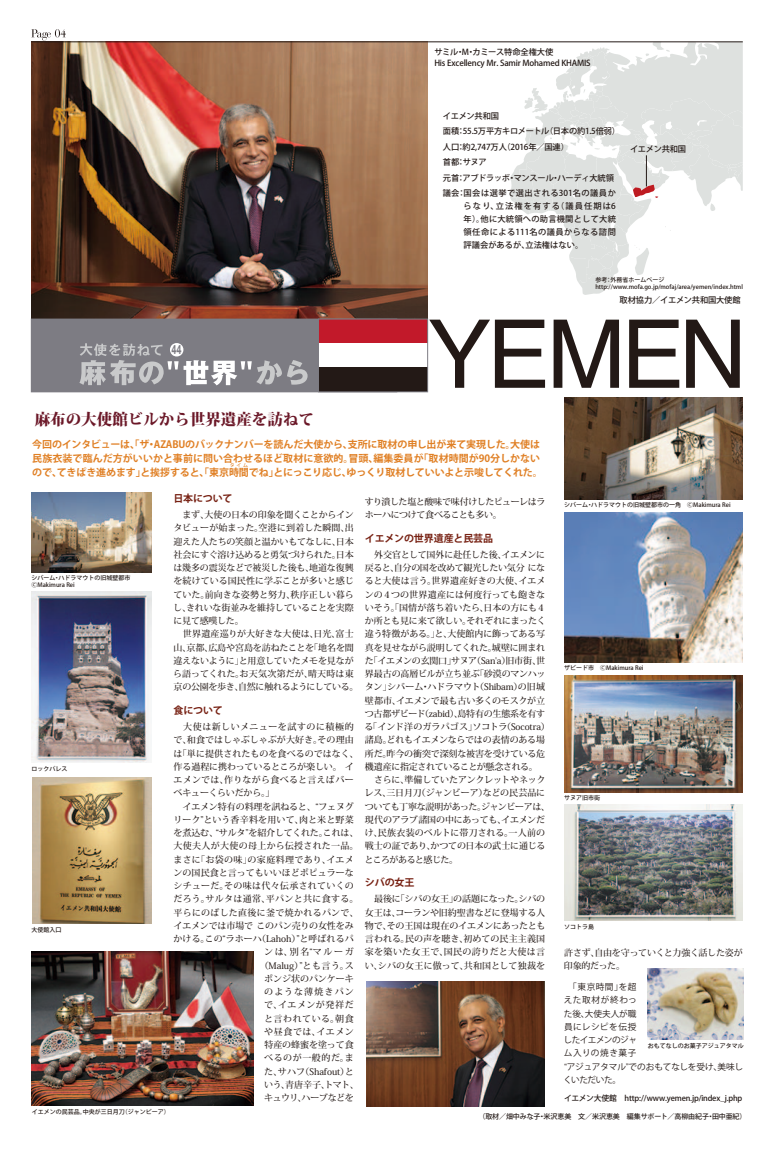
<style>
.page{position:relative;width:774px;height:1151px;background:#fff}
.page>*{position:absolute;margin:0;border:0;box-sizing:border-box;transform-origin:0 0}
.t1{font:15.6px "Koz Min Pro Heavy 90 pv RKSJ H";letter-spacing:-.005em;color:#6b1828}
.t2{font:11.3px "Gothic MB101 Pr 5 Bold 90 pv RKSJ H";color:#7d7c83;scale:.6 1}
.t3{font:10px/14.2px "Koz Go Pro Bold 90 pv RKSJ H";letter-spacing:-.01em;color:#e08025}
.t4{font:10px "Koz Go Pro Bold 90 pv RKSJ H";letter-spacing:-.015em;color:#772113}
.t5{font:9px/13.3px "Koz Min Pro Medium 90 pv RKSJ H";letter-spacing:-.01em;color:#231916}
.t6{font:9px "Koz Min Pro Medium 90 pv RKSJ H";letter-spacing:.03em;color:#231916}
.t7{font:9px "Koz Min Pro Medium 90 pv RKSJ H";letter-spacing:.035em;color:#231916}
.t8{font:9px/13.3px "Koz Min Pro Medium 90 pv RKSJ H";letter-spacing:-.05em;color:#231916}
.t9{font:9px "Koz Min Pro Medium 90 pv RKSJ H";letter-spacing:.06em;color:#231916}
.t10{font:9px "Koz Min Pro Medium 90 pv RKSJ H";letter-spacing:.055em;color:#231916}
.t11{font:9px/13.3px "Koz Min Pro Medium 90 pv RKSJ H";letter-spacing:-.03em;color:#231916}
.t12{font:9px "Koz Min Pro Medium 90 pv RKSJ H";letter-spacing:.015em;color:#231916}
.t13{font:9px "Koz Min Pro Medium 90 pv RKSJ H";letter-spacing:.04em;color:#231916}
.t14{font:9px "Koz Min Pro Medium 90 pv RKSJ H";letter-spacing:-.045em;color:#231916}
.t15{font:9px "Koz Min Pro Medium 90 pv RKSJ H";letter-spacing:.115em;color:#231916}
.t16{font:8.6px/13.3px "Koz Go Pro Regular 90 pv RKSJ H";color:#231916}
.t17{font:8.2px/15.6px "Koz Go Pro Medium 90 pv RKSJ H";letter-spacing:-.015em;color:#231916}
.t18{font:8.2px "Koz Go Pro Medium 90 pv RKSJ H";letter-spacing:-.035em;color:#231916}
.t19{font:7.8px "Koz Go Pro Medium 90 pv RKSJ H";letter-spacing:-.025em;color:#231916}
.t20{font:7px "Koz Go Pro Medium 90 pv RKSJ H";letter-spacing:-.015em;color:#231916}
.t21{font:6px/7.1px "Koz Go Pro Medium 90 pv RKSJ H";color:#231916}
.t22{font:5px "Koz Go Pro Bold 90 pv RKSJ H";color:#e08025}
.s1{font-family:"Koz Min Pro Medium 90 pv RKSJ H"}
</style>
<div class="page">
<svg style="left:31px;top:29px;width:35px;height:12px"></svg>
<img style="left:31px;top:43px;width:396px;height:276px">
<svg style="left:509px;top:43px;width:234px;height:252px"></svg>
<div style="left:31px;top:319px;width:366px;height:73px;background:#7d7c83"></div>
<svg style="left:79px;top:343px;width:229px;height:42px"></svg>
<div style="left:318px;top:319px;width:110px;height:24px;background:#c2192a"></div>
<div style="left:318px;top:343px;width:110px;height:25px;background:#fff"></div>
<div style="left:318px;top:368px;width:110px;height:24px;background:#231916"></div>
<div style="left:318px;top:319px;width:110px;height:73px;border:1px solid #7d7c83"></div>
<hr style="left:31px;top:42px;width:712px;height:1px;background:#231916">
<svg style="left:429px;top:320px;width:311px;height:68px"></svg>
<img style="left:32px;top:952px;width:221px;height:154px">
<img style="left:366px;top:981px;width:178px;height:125px">
<img style="left:33px;top:777px;width:119px;height:147px">
<img style="left:32px;top:493px;width:120px;height:80px">
<img style="left:32px;top:592px;width:120px;height:171px">
<img style="left:564px;top:397px;width:179px;height:103px">
<img style="left:564px;top:675px;width:179px;height:117px">
<img style="left:564px;top:805px;width:179px;height:115px">
<img style="left:564px;top:512px;width:179px;height:150px">
<hr style="left:646px;top:155px;width:1px;height:31px;background:#231916">
<img style="left:648px;top:968px;width:95px;height:72px">
<p class="t17" style="left:434px;top:48px;width:158px;line-height:10.6px">サミル・M・カミース特命全権大使<br>His Excellency Mr. Samir Mohamed KHAMIS</p>
<p class="t17" style="left:443px;top:109px;width:179px">イエメン共和国<br>面積：55.5万平方キロメートル（日本の約1.5倍弱）人口：約2,747万人（2016年／国連）<br>首都：サヌア<br>元首：アブドラッボ・マンスール・ハーディ大統領議会： 国会は選挙で選出される301名の議員か</p>
<p class="t17" style="left:464px;top:201px;width:154px;line-height:12.8px;text-align:justify">らなり、立法権を有する（議員任期は6年）。他に大統領への助言機関として大統領任命による111名の議員からなる諮問評議会があるが、立法権はない。</p>
<p class="t18" style="left:630px;top:146px;width:58px">イエメン共和国</p>
<p class="t21" style="left:595px;top:277px;width:149px">参考：外務省ホームページhttp://www.mofa.go.jp/mofaj/area/yemen/index.html</p>
<p class="t2" style="left:171px;top:346px;width:19px">44</p>
<p class="t17" style="left:619px;top:293px;width:123px">取材協力／イエメン共和国大使館</p>
<h1 class="t1" style="left:35px;top:413px;width:281px">麻布の大使館ビルから世界遺産を訪ねて</h1>
<p class="t3" style="left:32px;top:438px;width:512px">今回のインタビューは、「ザ・AZABUのバックナンバーを読んだ大使から、支所に取材の申し出が来て実現した。大使は民族衣装で臨んだ方がいいかと事前に問い合わせるほど取材に意欲的。冒頭、編集委員が「取材時間が90分しかないので、てきぱき進めます」と挨拶すると、「東京時間でね」とにっこり応じ、ゆっくり取材していいよと示唆してくれた。</p>
<p class="t22" style="left:230px;top:463px;width:20px">タイム</p>
<p class="t21" style="left:31px;top:575px;width:101px">シバーム・ハドラマウトの旧城壁都市<br>ⒸMakimura Rei</p>
<p class="t21" style="left:31px;top:765px;width:38px">ロックパレス</p>
<p class="t21" style="left:31px;top:927px;width:32px">大使館入口</p>
<p class="t4" style="left:173px;top:495px;width:61px">日本について</p>
<p class="t5" style="left:173px;top:509px;width:187px">　まず、大使の日本の印象を聞くことからインタビューが始まった。空港に到着した瞬間、出迎えた人たちの笑顔と温かいもてなしに、日本社会にすぐ溶け込めると勇気づけられた。日本は幾多の震災などで被災した後も、地道な復興を続けている国民性に学ぶことが多いと感じていた。前向きな姿勢と努力、秩序正しい暮らし、きれいな街並みを維持していることを実際に見て感嘆した。<br>　世界遺産巡りが大好きな大使は、日光、富士山、京都、広島や宮島を訪ねたことを「地名を間違えないように」と用意していたメモを見ながら語ってくれた。お天気次第だが、晴天時は東京の公園を歩き、自然に触れるようにしている。</p>
<p class="t4" style="left:174px;top:707px;width:51px">食について</p>
<p class="t10" style="left:174px;top:723px;width:182px">　大使は新しいメニューを試すのに積極的</p>
<p class="t5" style="left:174px;top:734px;width:182px">で、和食ではしゃぶしゃぶが大好き。その理由</p>
<p class="t5" style="left:174px;top:748px;width:186px">は「単に提供されたものを食べるのではなく、</p>
<p class="t5" style="left:174px;top:761px;width:182px">作る過程に携わっているところが楽しい。 イ</p>
<p class="t7" style="left:174px;top:776px;width:182px">エメンでは、作りながら食べると言えばバー</p>
<p class="t5" style="left:174px;top:787px;width:102px">ベキューくらいだから。」</p>
<p class="t5" style="left:174px;top:801px;width:182px">　イエメン特有の料理を訊ねると、“フェヌグ</p>
<p class="t12" style="left:173px;top:816px;width:182px">リーク”という香辛料を用いて、肉と米と野菜</p>
<p class="t5" style="left:174px;top:827px;width:186px">を煮込む、“サルタ”を紹介してくれた。これは、</p>
<p class="t6" style="left:174px;top:842px;width:186px">大使夫人が大使の母上から伝授された一品。</p>
<p class="t13" style="left:173px;top:856px;width:182px">まさに「お袋の味」の家庭料理であり、イエメ</p>
<p class="t5" style="left:173px;top:867px;width:182px">ンの国民食と言ってもいいほどポピュラーな</p>
<p class="t6" style="left:173px;top:882px;width:182px">シチューだ。その味は代々伝承されていくの</p>
<p class="t7" style="left:174px;top:895px;width:186px">だろう。サルタは通常、平パンと共に食する。</p>
<p class="t6" style="left:174px;top:909px;width:186px">平らにのばした直後に釜で焼かれるパンで、</p>
<p class="t5" style="left:174px;top:920px;width:182px">イエメンでは市場で このパン売りの女性をみ</p>
<p class="t5" style="left:174px;top:933px;width:182px">かける。この“ラホーハ（Lahoh）”と呼ばれるパ</p>
<p class="t5" style="left:264px;top:946px;width:91px">ンは、別名“マルーガ</p>
<p class="t5" style="left:260px;top:960px;width:96px">（Malug）”とも言う。ス</p>
<p class="t5" style="left:264px;top:973px;width:91px">ポンジ状のパンケーキ</p>
<p class="t15" style="left:264px;top:988px;width:91px">のような薄焼きパン</p>
<p class="t9" style="left:264px;top:1001px;width:91px">で、イエメンが発祥だ</p>
<p class="t9" style="left:264px;top:1015px;width:91px">と言われている。朝食</p>
<p class="t10" style="left:264px;top:1028px;width:91px">や昼食では、イエメン</p>
<p class="t5" style="left:264px;top:1039px;width:91px">特産の蜂蜜を塗って食</p>
<p class="t9" style="left:264px;top:1054px;width:91px">べるのが一般的だ。ま</p>
<p class="t5" style="left:264px;top:1066px;width:91px">た、サハフ（Shafout）と</p>
<p class="t5" style="left:264px;top:1079px;width:96px">いう、青唐辛子、トマト、</p>
<p class="t14" style="left:264px;top:1094px;width:91px">キュウリ、ハーブなどを</p>
<p class="t8" style="left:365px;top:496px;width:182px">すり潰した塩と酸味で味付けしたピューレはラホーハにつけて食べることも多い。</p>
<p class="t4" style="left:365px;top:534px;width:130px">イエメンの世界遺産と民芸品</p>
<p class="t5" style="left:365px;top:549px;width:187px">　外交官として国外に赴任した後、イエメンに戻ると、自分の国を改めて観光したい気分 になると大使は言う。世界遺産好きの大使、イエメンの４つの世界遺産には何度行っても飽きないそう。「国情が落ち着いたら、日本の方にも４か所とも見に来て欲しい。それぞれにまったく違う特徴がある。」と、大使館内に飾ってある写真を見せながら説明してくれた。城壁に囲まれた「イエメンの玄関口」サヌア（San'a）旧市街、世界最古の高層ビルが立ち並ぶ「砂漠のマンハッタン」シバーム・ハドラマウト（Shibam）の旧城壁都市、イエメンで最も古い多くのモスクが立つ古都ザビード（zabid）、島特有の生態系を有する「インド洋のガラパゴス」ソコトラ（Socotra）諸島。どれもイエメンならではの表情のある場所だ。昨今の衝突で深刻な被害を受けている危機遺産に指定されていることが懸念される。<br>　さらに、準備していたアンクレットやネックレス、三日月刀（ジャンビーア）などの民芸品についても丁寧な説明があった。ジャンビーアは、現代のアラブ諸国の中にあっても、イエメンだけ、民族衣装のベルトに帯刀される。一人前の戦士の証であり、かつての日本の武士に通じるところがあると感じた。</p>
<p class="t4" style="left:365px;top:879px;width:51px">シバの女王</p>
<p class="t5" style="left:365px;top:893px;width:182px;text-align:justify">　最後に「シバの女王」の話題になった。シバの女王は、コーランや旧約聖書などに登場する人物で、その王国は現在のイエメンにあったとも言われる。民の声を聴き、初めての民主主義国家を築いた女王で、国民の誇りだと大使は言い、シバの女王に倣って、共和国として独裁を</p>
<p class="t21" style="left:564px;top:502px;width:168px">シバーム・ハドラマウトの旧城壁都市の一角　ⒸMakimura Rei</p>
<p class="t21" style="left:564px;top:665px;width:81px">ザビード市　ⒸMakimura Rei</p>
<p class="t21" style="left:564px;top:795px;width:38px">サヌア旧市街</p>
<p class="t21" style="left:564px;top:924px;width:32px">ソコトラ島</p>
<p class="t11" style="left:564px;top:947px;width:180px">許さず、自由を守っていくと力強く話した姿が印象的だった。</p>
<p class="t16" style="left:563px;top:981px;width:181px;text-indent:5px">「東京時間」を超<br>えた取材が終わっ<br>た後、大使夫人が職<br>員にレシピを伝授<br>したイエメンのジャ<br>ム入りの焼き菓子<br><span class="s1">“</span>アジュアタマル<span class="s1">”</span>でのおもてなしを受け、美味しくいただいた。</p>
<p class="t19" style="left:564px;top:1095px;width:180px">イエメン大使館　http://www.yemen.jp/index_j.php</p>
<p class="t21" style="left:648px;top:1043px;width:98px">おもてなしのお菓子アジュアタマル</p>
<p class="t21" style="left:32px;top:1109px;width:140px">イエメンの民芸品。中央が三日月刀（ジャンビーア）</p>
<p class="t20" style="left:478px;top:1113px;width:270px">（取材／畑中みな子・米沢恵美　文／米沢恵美　編集サポート／高柳由紀子・田中亜紀）</p>
</div>
